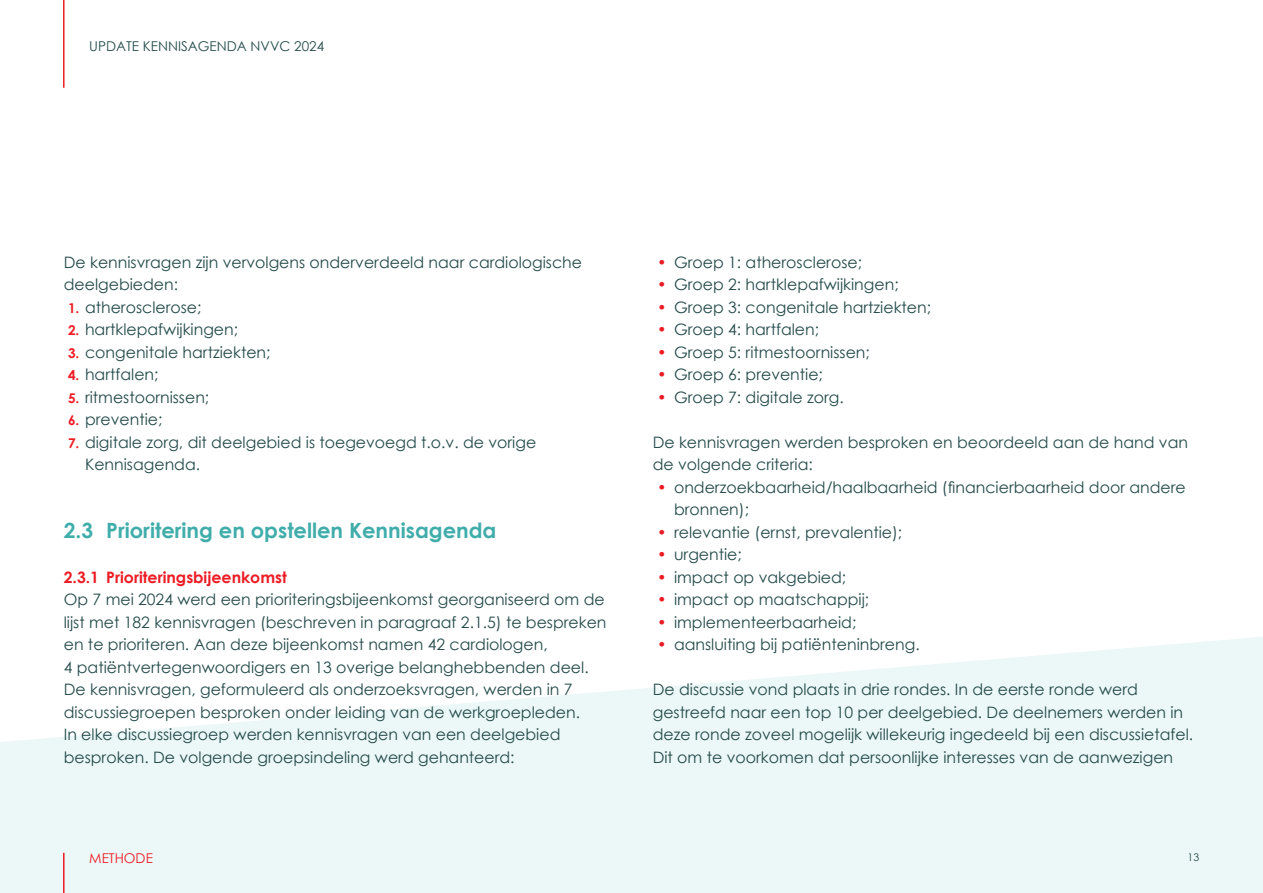
<style>
.page{position:relative;width:1263px;height:893px;background:#fff}
.page>*{position:absolute;margin:0;border:0;box-sizing:border-box;transform-origin:0 0}
.t1{font:700 21px "Century Gothic";color:#40adab}
.t2{font:15.75px/22.5px "Century Gothic";color:#244a4a}
.t3{font:700 15.75px "Century Gothic";color:#ed1c24}
.t4{font:13.5px "Century Gothic";color:#244a4a}
.t5{font:13.5px "Century Gothic";color:#ed1c24}
.t6{font:10.5px "Century Gothic";color:#244a4a}
.s1{font-weight:700;font-size:13.5px;color:#ed1c24}
.s2{color:#ed1c24}
</style>
<div class="page">
<svg style="left:0;top:637px;width:1263px;height:256px;fill:#ecf7f7"></svg>
<hr style="left:63px;top:0;width:2px;height:88px;background:#ed1c24">
<hr style="left:63px;top:853px;width:2px;height:40px;background:#ed1c24">
<p class="t4" style="left:89px;top:37px;width:236px">UPDATE KENNISAGENDA NVVC 2024</p>
<p class="t2" style="left:64px;top:251px;width:520px">De kennisvragen zijn vervolgens onderverdeeld naar cardiologische deelgebieden:</p>
<p class="t2" style="left:68px;top:296px;width:135px"><span class="s1">1.</span> atherosclerose;</p>
<p class="t2" style="left:68px;top:318px;width:172px"><span class="s1">2.</span> hartklepafwijkingen;</p>
<p class="t2" style="left:68px;top:341px;width:204px"><span class="s1">3.</span> congenitale hartziekten;</p>
<p class="t2" style="left:68px;top:363px;width:92px"><span class="s1">4.</span> hartfalen;</p>
<p class="t2" style="left:68px;top:386px;width:143px"><span class="s1">5.</span> ritmestoornissen;</p>
<p class="t2" style="left:68px;top:408px;width:96px"><span class="s1">6.</span> preventie;</p>
<p class="t2" style="left:85px;top:431px;width:453px;text-indent:-17px"><span class="s1">7.</span> digitale zorg, dit deelgebied is toegevoegd t.o.v. de vorige<br>Kennisagenda.</p>
<h1 class="t1" style="left:64px;top:514px;width:434px">2.3 Prioritering en opstellen Kennisagenda</h1>
<p class="t3" style="left:64px;top:565px;width:225px">2.3.1 Prioriteringsbijeenkomst</p>
<p class="t2" style="left:64px;top:588px;width:544px">Op 7 mei 2024 werd een prioriteringsbijeenkomst georganiseerd om de lijst met 182 kennisvragen (beschreven in paragraaf 2.1.5) te bespreken en te prioriteren. Aan deze bijeenkomst namen 42 cardiologen,<br>4 patiëntvertegenwoordigers en 13 overige belanghebbenden deel.<br>De kennisvragen, geformuleerd als onderzoeksvragen, werden in 7 discussiegroepen besproken onder leiding van de werkgroepleden.<br>In elke discussiegroep werden kennisvragen van een deelgebied besproken. De volgende groepsindeling werd gehanteerd:</p>
<p class="t2" style="left:657px;top:251px;width:207px"><span class="s2">•</span> Groep 1: atherosclerose;</p>
<p class="t2" style="left:657px;top:273px;width:243px"><span class="s2">•</span> Groep 2: hartklepafwijkingen;</p>
<p class="t2" style="left:657px;top:296px;width:276px"><span class="s2">•</span> Groep 3: congenitale hartziekten;</p>
<p class="t2" style="left:657px;top:318px;width:164px"><span class="s2">•</span> Groep 4: hartfalen;</p>
<p class="t2" style="left:657px;top:341px;width:214px"><span class="s2">•</span> Groep 5: ritmestoornissen;</p>
<p class="t2" style="left:657px;top:363px;width:167px"><span class="s2">•</span> Groep 6: preventie;</p>
<p class="t2" style="left:657px;top:386px;width:188px"><span class="s2">•</span> Groep 7: digitale zorg.</p>
<p class="t2" style="left:653px;top:431px;width:537px">De kennisvragen werden besproken en beoordeeld aan de hand van de volgende criteria:</p>
<p class="t2" style="left:674px;top:476px;width:513px;text-indent:-17px"><span class="s2">•</span> onderzoekbaarheid/haalbaarheid (financierbaarheid door andere bronnen);</p>
<p class="t2" style="left:657px;top:521px;width:247px"><span class="s2">•</span> relevantie (ernst, prevalentie);</p>
<p class="t2" style="left:657px;top:543px;width:86px"><span class="s2">•</span> urgentie;</p>
<p class="t2" style="left:657px;top:566px;width:191px"><span class="s2">•</span> impact op vakgebied;</p>
<p class="t2" style="left:657px;top:588px;width:214px"><span class="s2">•</span> impact op maatschappij;</p>
<p class="t2" style="left:657px;top:611px;width:201px"><span class="s2">•</span> implementeerbaarheid;</p>
<p class="t2" style="left:657px;top:633px;width:264px"><span class="s2">•</span> aansluiting bij patiënteninbreng.</p>
<p class="t2" style="left:653px;top:678px;width:542px">De discussie vond plaats in drie rondes. In de eerste ronde werd gestreefd naar een top 10 per deelgebied. De deelnemers werden in deze ronde zoveel mogelijk willekeurig ingedeeld bij een discussietafel.<br>Dit om te voorkomen dat persoonlijke interesses van de aanwezigen</p>
<p class="t5" style="left:89px;top:849px;width:22px">Methode</p>
<p class="t6" style="left:1187px;top:849px;width:13px">13</p>
</div>
